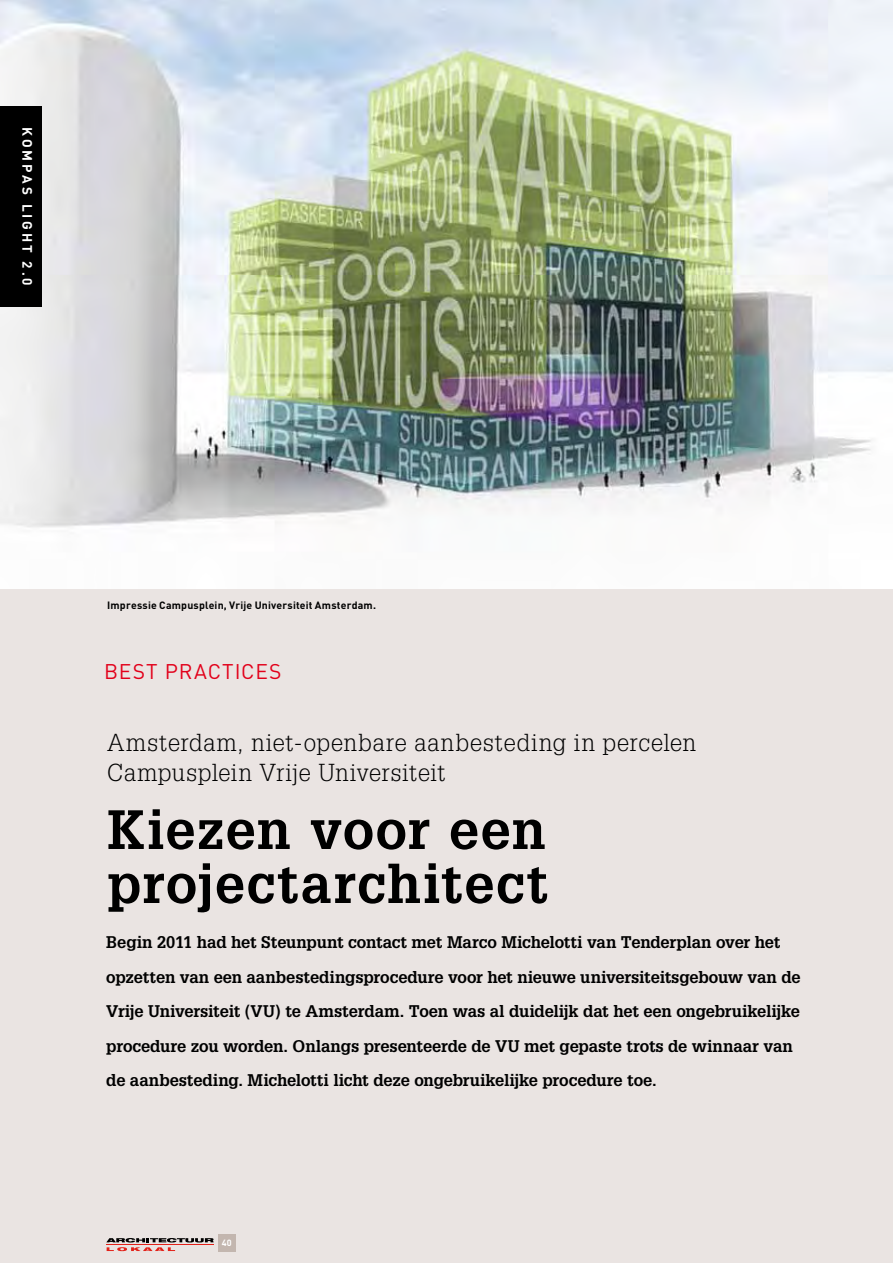
<style>
.page{position:relative;width:893px;height:1263px;background:#fff}
.page>*{position:absolute;margin:0;border:0;box-sizing:border-box;transform-origin:0 0}
.t1{font:700 54px/54px "Glypha LT Std";letter-spacing:.03em;color:#000}
.t2{font:300 24px/30px "Glypha LT Std";letter-spacing:.035em;color:#000}
.t3{font:21px "DIN";letter-spacing:.04em;color:#e2001a}
.t4{font:700 16.5px/34.5px "Glypha LT Std";letter-spacing:-.015em;color:#000}
.t5{font:700 13.5px "DIN";color:#fff}
.t6{font:700 10.5px "DIN";letter-spacing:.015em;color:#000}
.t7{font:700 9px "DIN";color:#fff}
</style>
<div class="page">
<img style="left:0;top:0;width:893px;height:528px">
<div style="left:0;top:106px;width:42px;height:200px;background:#000"></div>
<div style="left:0;top:589px;width:893px;height:674px;background:#eae4e2"></div>
<div style="left:218px;top:1234px;width:18px;height:17px;background:#c3b6af"></div>
<svg style="left:106px;top:1238px;width:108px;height:13px"></svg>
<p class="t5" style="left:36px;top:127px;width:160px;rotate:90deg">kompas li ght 2.0</p>
<p class="t6" style="left:107px;top:598px;width:270px">Impressie Campusplein, Vrije Universiteit Amsterdam.</p>
<p class="t3" style="left:104px;top:658px;width:179px">BEST PRACTICES</p>
<h2 class="t2" style="left:107px;top:728px;width:590px">Amsterdam, niet-openbare aanbesteding in percelen<br>Campusplein Vrije Universiteit</h2>
<h1 class="t1" style="left:107px;top:801px;width:443px">Kiezen voor een projectarchitect</h1>
<p class="t4" style="left:106px;top:924px;width:696px">Begin 2011 had het Steunpunt contact met Marco Michelotti van Tenderplan over het opzetten van een aanbestedingsprocedure voor het nieuwe universiteitsgebouw van de Vrije Universiteit (VU) te Amsterdam. Toen was al duidelijk dat het een ongebruikelijke procedure zou worden. Onlangs presenteerde de VU met gepaste trots de winnaar van de aanbesteding. Michelotti licht deze ongebruikelijke procedure toe.</p>
<p class="t7" style="left:222px;top:1237px;width:12px">40</p>
</div>
